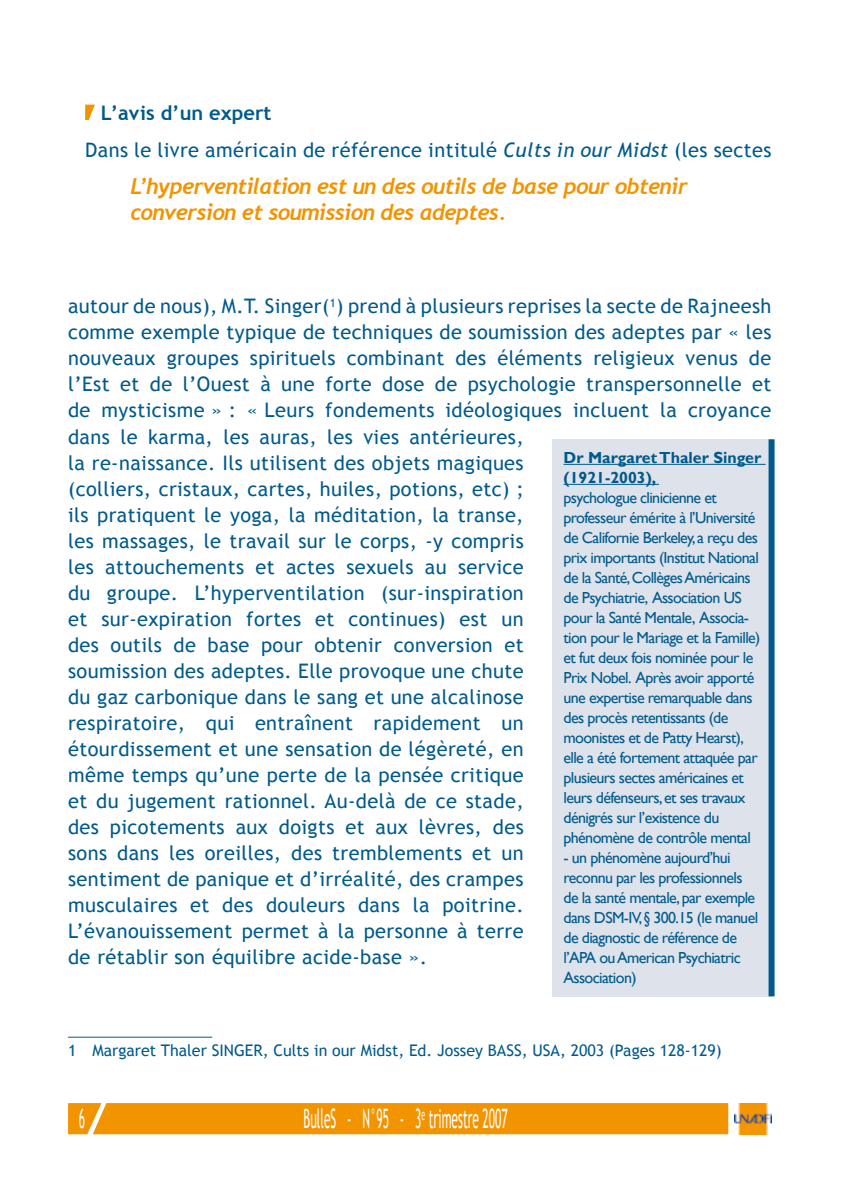
<style>
.page{position:relative;width:851px;height:1191px;background:#fff}
.page>*{position:absolute;margin:0;border:0;box-sizing:border-box;transform-origin:0 0}
.t1{font:26.8px "Trebuchet MS";color:#fff;scale:.45 1}
.t2{font:italic 700 22px/26px "Trebuchet";letter-spacing:-.03em;color:#f29400}
.t3{font:20px/26px "Trebuchet MS";letter-spacing:.02em;color:#005a8c}
.t4{font:16px/20px "Gill Sans";letter-spacing:-.04em;color:#005a8c}
.t5{font:16px "Trebuchet MS";color:#005a8c}
.t6{font:700 16px/20px "Gill Sans";color:#005a8c}
.s1{font-weight:700}
.s2{font-style:italic}
</style>
<div class="page">
<img style="left:734px;top:1103px;width:37px;height:31px">
<div style="left:68px;top:1103px;width:660px;height:31px;background:#f29400"></div>
<svg style="left:85px;top:105px;width:10px;height:15px"></svg>
<hr style="left:68px;top:1036px;width:144px;height:1px;background:#005a8c">
<div style="left:552px;top:439px;width:219px;height:557px;background:#dee2eb"></div>
<hr style="left:563px;top:464px;width:202px;height:1px;background:#005a8c">
<hr style="left:563px;top:484px;width:96px;height:1px;background:#005a8c">
<div style="left:768px;top:439px;width:6px;height:557px;background:#005a8c"></div>
<p class="t3" style="left:85px;top:94px;width:687px;line-height:37.4px;text-indent:16px"><span class="s1">L’avis d’un expert<br></span>Dans le livre américain de référence intitulé <span class="s2">Cults in our Midst</span> (les sectes</p>
<p class="t2" style="left:130px;top:173px;width:558px">L’hyperventilation est un des outils de base pour obtenir conversion et soumission des adeptes.</p>
<p class="t3" style="left:68px;top:294px;width:704px">autour de nous), M.T. Singer( ) prend à plusieurs reprises la secte de Rajneesh comme exemple typique de techniques de soumission des adeptes par « les nouveaux groupes spirituels combinant des éléments religieux venus de l’Est et de l’Ouest à une forte dose de psychologie transpersonnelle et de mysticisme » : « Leurs fondements idéologiques incluent la croyance dans le karma, les auras, les vies antérieures,<br>la re-naissance. Ils utilisent des objets magiques<br>(colliers, cristaux, cartes, huiles, potions, etc) ;<br>ils pratiquent le yoga, la méditation, la transe,<br>les massages, le travail sur le corps, -y compris<br>les attouchements et actes sexuels au service<br>du groupe. L’hyperventilation (sur-inspiration<br>et sur-expiration fortes et continues) est un<br>des outils de base pour obtenir conversion et<br>soumission des adeptes. Elle provoque une chute<br>du gaz carbonique dans le sang et une alcalinose<br>respiratoire, qui entraînent rapidement un<br>étourdissement et une sensation de légèreté, en<br>même temps qu’une perte de la pensée critique<br>et du jugement rationnel. Au-delà de ce stade,<br>des picotements aux doigts et aux lèvres, des<br>sons dans les oreilles, des tremblements et un<br>sentiment de panique et d’irréalité, des crampes<br>musculaires et des douleurs dans la poitrine.<br>L’évanouissement permet à la personne à terre<br>de rétablir son équilibre acide-base ».</p>
<p class="t6" style="left:563px;top:448px;width:199px">Dr Margaret Thaler Singer (1921-2003),</p>
<p class="t4" style="left:563px;top:488px;width:198px">psychologue clinicienne et professeur émérite à l’Université de Californie Berkeley, a reçu des prix importants (Institut National de la Santé, Collèges Américains de Psychiatrie, Association US pour la Santé Mentale, Associa&shy;tion pour le Mariage et la Famille) et fut deux fois nominée pour le<br>Prix Nobel. Après avoir apporté une expertise remarquable dans des procès retentissants (de moonistes et de Patty Hearst), elle a été fortement attaquée par plusieurs sectes américaines et leurs défenseurs, et ses travaux dénigrés sur l’existence du phénomène de contrôle mental</p>
<p class="t4" style="left:563px;top:848px;width:196px">- un phénomène aujourd’hui reconnu par les professionnels de la santé mentale, par exemple dans DSM-IV, § 300.15 (le manuel de diagnostic de référence de l’APA ou American Psychiatric<br>Association)</p>
<p class="t5" style="left:92px;top:1041px;width:630px">Margaret Thaler SINGER, Cults in our Midst, Ed. Jossey BASS, USA, 2003 (Pages 128-129)</p>
<h1 class="t1" style="left:303px;top:1103px;width:455px">BulleS - N°95 - 3<sup>e</sup> trimestre 2007</h1>
</div>
